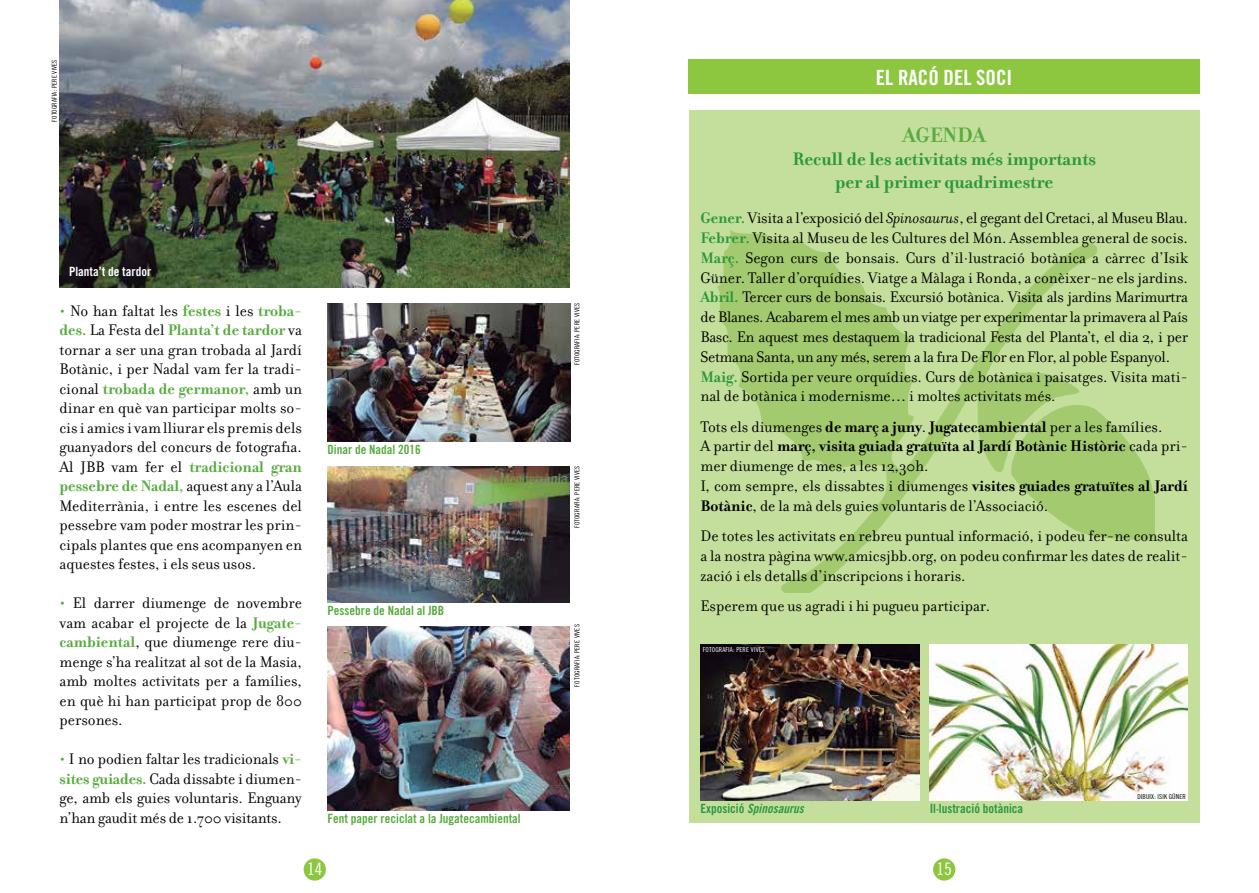
<style>
.page{position:relative;width:1259px;height:893px;background:#fff}
.page>*{position:absolute;margin:0;border:0;box-sizing:border-box;transform-origin:0 0}
.t1{font:700 22.5px "Filosofia";color:#58ab40}
.t2{font:21px "Trade Gothic Bold Cond Twenty";color:#fff}
.t3{font:700 19.5px/23.4px "Filosofia";color:#2c973e;text-align:center}
.t4{font:17.25px "Trade Gothic Cond Eighteen";color:#fff}
.t5{font:16.5px/19.5px "Filosofia";color:#000;text-align:justify}
.t6{font:12.75px "Trade Gothic Bold Cond Twenty";color:#58ab40}
.t7{font:12.75px "Trade Gothic Bold Cond Twenty Obl";color:#2c973e}
.t8{font:12.75px "Trade Gothic Bold Cond Twenty";color:#2c973e}
.t9{font:12.75px "Trade Gothic Bold Cond Twenty";color:#fff}
.t10{font:6.75px "Trade Gothic Cond Eighteen";letter-spacing:.02em;color:#000}
.t11{font:6.75px "Trade Gothic Cond Eighteen";color:#fff}
.s1{font-weight:700;color:#58ab40}
.s2{font-weight:700;color:#2c973e}
.s3{font-style:italic}
.s4{font-weight:700}
.s5{font-family:"Trade Gothic Bold Cond Twenty"}
</style>
<div class="page">
<div style="left:304px;top:858px;width:22px;height:23px;background:#8dc63f;border-radius:50%"></div>
<div style="left:933px;top:858px;width:22px;height:23px;background:#8dc63f;border-radius:50%"></div>
<svg style="left:689px;top:111px;width:510px;height:712px;background:#bdda92"></svg>
<div style="left:688px;top:60px;width:511px;height:34px;background:#8dc63f"></div>
<img style="left:60px;top:0;width:510px;height:287px">
<img style="left:327px;top:303px;width:243px;height:138px">
<img style="left:327px;top:466px;width:243px;height:136px">
<img style="left:327px;top:627px;width:243px;height:183px">
<img style="left:700px;top:644px;width:219px;height:156px">
<img style="left:929px;top:644px;width:259px;height:157px">
<p class="t10" style="left:50px;top:122px;width:63px;rotate:-90deg">FOTOGRAFIA: PERE VIVES</p>
<p class="t9" style="left:69px;top:263px;width:84px">Planta’t de tardor</p>
<p class="t5" style="left:60px;top:301px;width:244px"><span class="s1">•</span> No han faltat les <span class="s1">festes</span> i les <span class="s1">troba&shy;des.</span> La Festa del <span class="s1">Planta’t de tardor</span> va tornar a ser una gran trobada al Jardí Botànic, i per Nadal vam fer la tradi&shy;cional <span class="s1">trobada de germanor,</span> amb un dinar en què van participar molts so&shy;cis i amics i vam lliurar els premis dels guanyadors del concurs de fotografia.<br>Al JBB vam fer el <span class="s1">tradicional gran pessebre de Nadal,</span> aquest any a l’Aula Mediterrània, i entre les escenes del pessebre vam poder mostrar les prin&shy;cipals plantes que ens acompanyen en aquestes festes, i els seus usos.</p>
<p class="t5" style="left:60px;top:593px;width:244px"><span class="s1">•</span> El darrer diumenge de novembre vam acabar el projecte de la <span class="s1">Jugate&shy;cambiental</span>, que diumenge rere diu&shy;menge s’ha realitzat al sot de la Masia, amb moltes activitats per a famílies, en què hi han participat prop de 800 persones.</p>
<p class="t5" style="left:60px;top:749px;width:244px"><span class="s1">•</span> I no podien faltar les tradicionals <span class="s1">vi&shy;sites guiades.</span> Cada dissabte i diumen&shy;ge, amb els guies voluntaris. Enguany n’han gaudit més de 1.700 visitants.</p>
<p class="t6" style="left:327px;top:442px;width:95px">Dinar de Nadal 2016</p>
<p class="t6" style="left:327px;top:603px;width:118px">Pessebre de Nadal al JBB</p>
<p class="t6" style="left:327px;top:811px;width:195px">Fent paper reciclat a la Jugatecambiental</p>
<p class="t10" style="left:573px;top:365px;width:63px;rotate:-90deg">FOTOGRAFIA: PERE VIVES</p>
<p class="t10" style="left:573px;top:528px;width:63px;rotate:-90deg">FOTOGRAFIA: PERE VIVES</p>
<p class="t10" style="left:573px;top:686px;width:63px;rotate:-90deg">FOTOGRAFIA: PERE VIVES</p>
<p class="t2" style="left:876px;top:65px;width:110px">El Racó del soci</p>
<h1 class="t1" style="left:902px;top:121px;width:85px">AGENDA</h1>
<p class="t3" style="left:792px;top:147px;width:305px">Recull de les activitats més importants per al primer quadrimestre</p>
<p class="t5" style="left:700px;top:208px;width:489px;text-align:left"><span class="s2">Gener.</span> Visita a l’exposició del <span class="s3">Spinosaurus</span>, el gegant del Cretaci, al Museu Blau.<br><span class="s2">Febrer.</span> Visita al Museu de les Cultures del Món. Assemblea general de socis.<br><span class="s2">Març.</span> Segon curs de bonsais. Curs d’il·lustració botànica a càrrec d’Isik Güner. Taller d’orquídies. Viatge a Màlaga i Ronda, a conèixer-ne els jardins.<br><span class="s2">Abril.</span> Tercer curs de bonsais. Excursió botànica. Visita als jardins Marimurtra de Blanes. Acabarem el mes amb un viatge per experimentar la primavera al País Basc. En aquest mes destaquem la tradicional Festa del Planta’t, el dia 2, i per Setmana Santa, un any més, serem a la fira De Flor en Flor, al poble Espanyol.<br><span class="s2">Maig.</span> Sortida per veure orquídies. Curs de botànica i paisatges. Visita mati&shy;nal de botànica i modernisme… i moltes activitats més.</p>
<p class="t5" style="left:700px;top:417px;width:489px;text-align:left">Tots els diumenges <span class="s4">de març a juny</span>. <span class="s4">Jugatecambiental</span> per a les famílies.<br>A partir del <span class="s4">març, visita guiada gratuïta al Jardí Botànic Històric</span> cada pri&shy;mer diumenge de mes, a les 12,30h.<br>I, com sempre, els dissabtes i diumenges <span class="s4">visites guiades gratuïtes al Jardí Botànic</span>, de la mà dels guies voluntaris de l’Associació.</p>
<p class="t5" style="left:700px;top:526px;width:489px">De totes les activitats en rebreu puntual informació, i podeu fer-ne consulta a la nostra pàgina www.amicsjbb.org, on podeu confirmar les dates de realit&shy;zació i els detalls d’inscripcions i horaris.</p>
<p class="t5" style="left:700px;top:596px;width:291px">Esperem que us agradi i hi pugueu participar.</p>
<p class="t11" style="left:703px;top:646px;width:7px">FOTOGRAFIA</p>
<p class="t11" style="left:733px;top:646px;width:25px">: PERE VIVES</p>
<p class="t7" style="left:700px;top:801px;width:105px"><span class="s5">Exposició</span> Spinosaurus</p>
<p class="t8" style="left:929px;top:801px;width:95px">Il·lustració botànica</p>
<p class="t10" style="left:1137px;top:792px;width:43px">DIBUIX: ISIK GÜNER</p>
<p class="t4" style="left:307px;top:859px;width:17px">14</p>
<p class="t4" style="left:936px;top:859px;width:17px">15</p>
</div>
